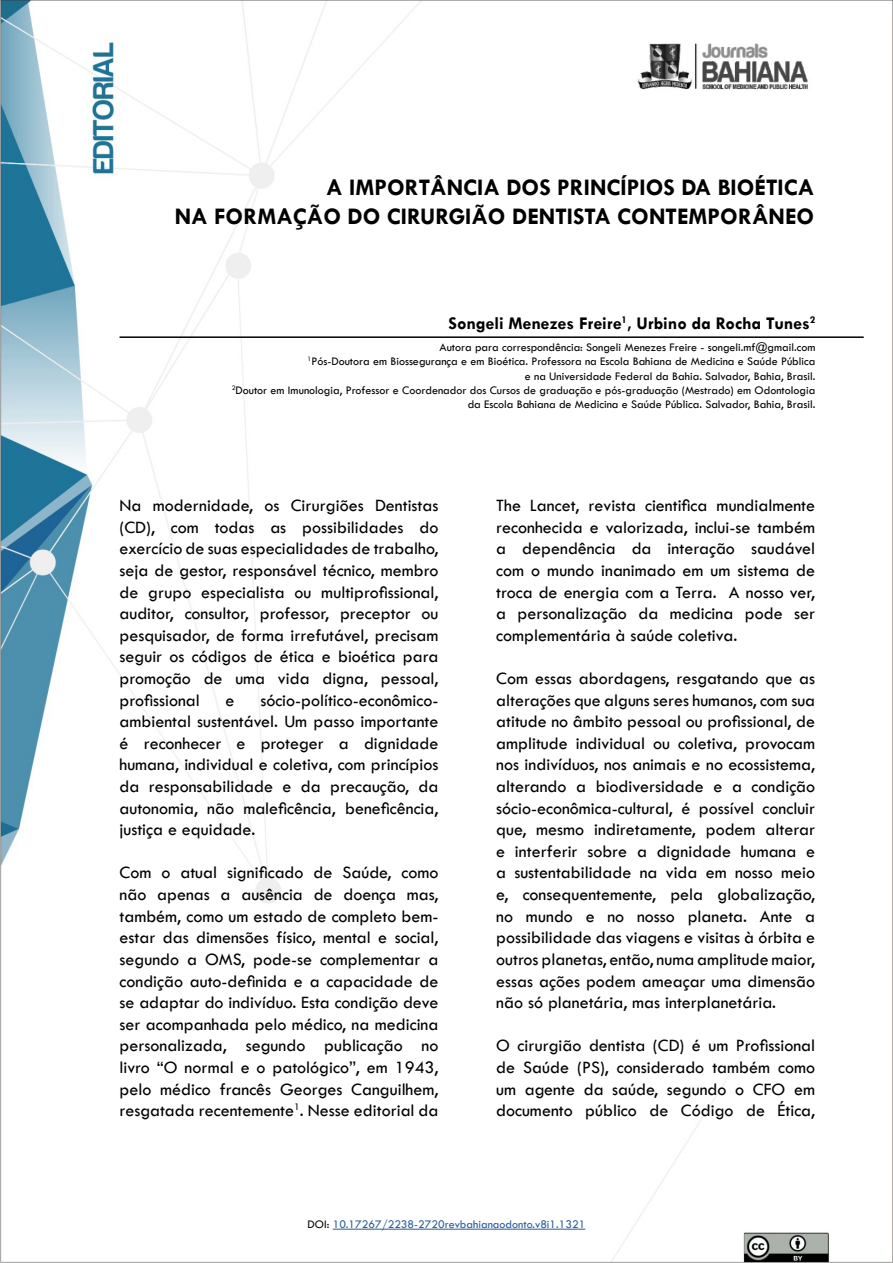
<style>
.page{position:relative;width:893px;height:1263px;background:#fff}
.page>*{position:absolute;margin:0;border:0;box-sizing:border-box;transform-origin:0 0}
.t1{font:700 24px/28.8px "Tw Cen";color:#000;text-align:right}
.t2{font:18px/21.6px "Tw Cen";color:#000;text-align:justify}
.t3{font:700 18px "Tw Cen";color:#000}
.t4{font:12px/14.4px "Tw Cen";color:#000;text-align:right}
.t5{font:12px "Tw Cen";color:#275b9b}
.s1{color:#000}
</style>
<div class="page">
<img style="left:0;top:0;width:893px;height:1262px">
<hr style="left:120px;top:336px;width:744px;height:2px;background:#000">
<hr style="left:333px;top:1229px;width:252px;height:1px;background:#275b9b">
<h1 class="t1" style="left:175px;top:173px;width:641px">A IMPORTÂNCIA DOS PRINCÍPIOS DA BIOÉTICA<br>NA FORMAÇÃO DO CIRURGIÃO DENTISTA CONTEMPORÂNEO</h1>
<p class="t3" style="left:448px;top:313px;width:368px">Songeli Menezes Freire<sup>1</sup>, Urbino da Rocha Tunes<sup>2</sup></p>
<p class="t4" style="left:232px;top:340px;width:585px">Autora para correspondência: Songeli Menezes Freire - songeli.mf@gmail.com<br><sup>1</sup>Pós-Doutora em Biossegurança e em Bioética. Professora na Escola Bahiana de Medicina e Saúde Pública<br>e na Universidade Federal da Bahia. Salvador, Bahia, Brasil.<br><sup>2</sup>Doutor em Imunologia, Professor e Coordenador dos Cursos de graduação e pós-graduação (Mestrado) em Odontologia da Escola Bahiana de Medicina e Saúde Pública. Salvador, Bahia, Brasil.</p>
<p class="t2" style="left:120px;top:495px;width:320px">Na modernidade, os Cirurgiões Dentistas (CD), com todas as possibilidades do exercício de suas especialidades de trabalho, seja de gestor, responsável técnico, membro de grupo especialista ou multiprofissional, auditor, consultor, professor, preceptor ou pesquisador, de forma irrefutável, precisam seguir os códigos de ética e bioética para promoção de uma vida digna, pessoal, profissional</p>
<p class="t2" style="left:120px;top:689px;width:320px;text-indent:141px">sócio-político-econômico&shy;ambiental sustentável. Um passo importante é reconhecer e proteger a dignidade humana, individual e coletiva, com princípios da responsabilidade e da precaução, da autonomia, não maleficência, beneficência, justiça e equidade.</p>
<p class="t2" style="left:120px;top:862px;width:320px">Com o atual significado de Saúde, como não apenas a ausência de doença mas, também, como um estado de completo bem&shy;estar das dimensões físico, mental e social, segundo a OMS, pode-se complementar a condição auto-definida e a capacidade de se adaptar do indivíduo. Esta condição deve ser acompanhada pelo médico, na medicina personalizada, segundo publicação no livro “O normal e o patológico”, em 1943, pelo médico francês Georges Canguilhem, resgatada recentemente<sup>1</sup>. Nesse editorial da</p>
<p class="t2" style="left:226px;top:689px;width:10px">e</p>
<p class="t2" style="left:496px;top:495px;width:320px">The Lancet, revista cientifica mundialmente reconhecida e valorizada, inclui-se também a dependência da interação saudável com o mundo inanimado em um sistema de troca de energia com a Terra. A nosso ver, a personalização da medicina pode ser complementária à saúde coletiva.</p>
<p class="t2" style="left:496px;top:667px;width:320px">Com essas abordagens, resgatando que as alterações que alguns seres humanos, com sua atitude no âmbito pessoal ou profissional, de amplitude individual ou coletiva, provocam nos indivíduos, nos animais e no ecossistema, alterando a biodiversidade e a condição sócio-econômica-cultural, é possível concluir que, mesmo indiretamente, podem alterar e interferir sobre a dignidade humana e a sustentabilidade na vida em nosso meio e, consequentemente, pela globalização, no mundo e no nosso planeta. Ante a possibilidade das viagens e visitas à órbita e outros planetas, então, numa amplitude maior, essas ações podem ameaçar uma dimensão não só planetária, mas interplanetária.</p>
<p class="t2" style="left:496px;top:1035px;width:320px">O cirurgião dentista (CD) é um Profissional de Saúde (PS), considerado também como um agente da saúde, segundo o CFO em documento público de Código de Ética,</p>
<p class="t5" style="left:308px;top:1217px;width:279px"><span class="s1">DOI:</span> 10.17267/2238-2720revbahianaodonto.v8i1.1321</p>
</div>
